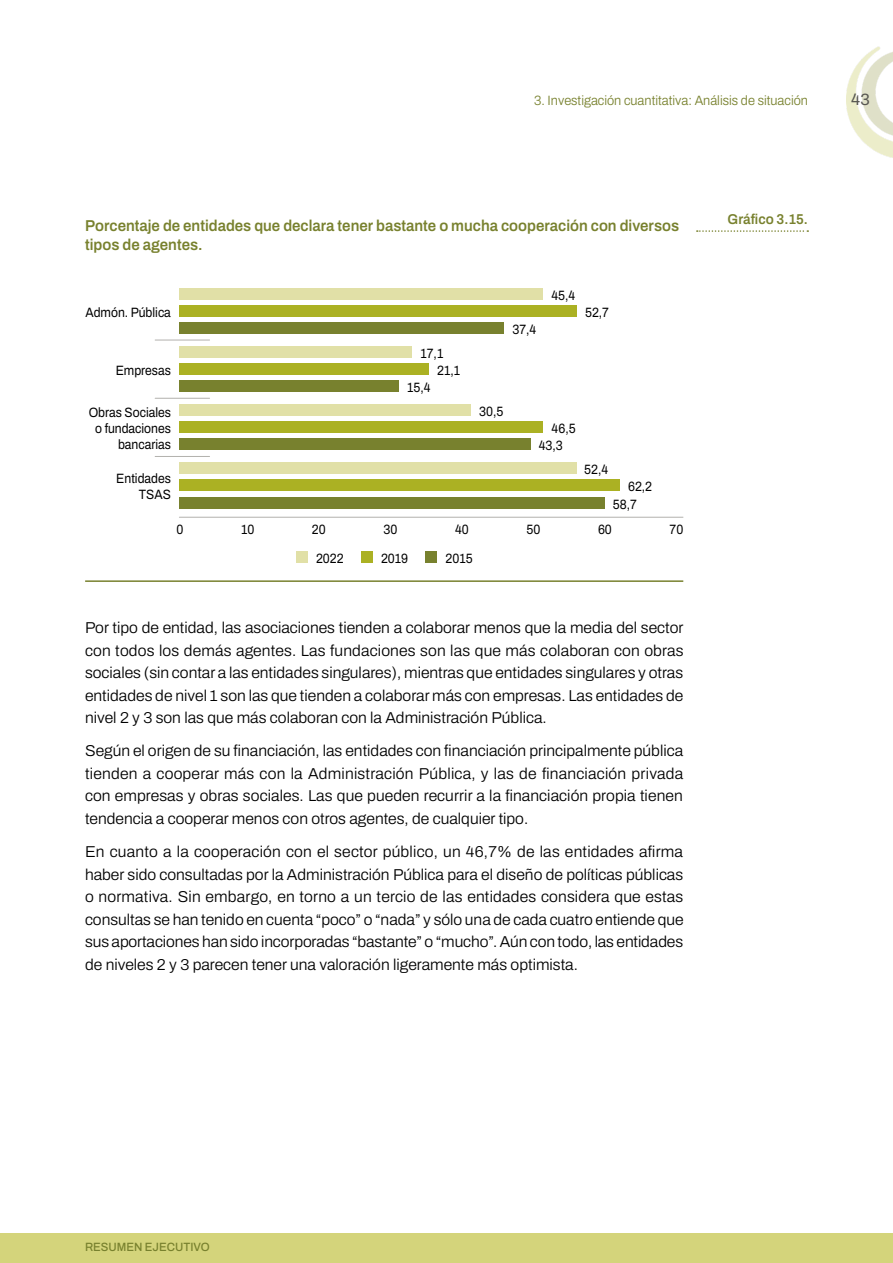
<style>
.page{position:relative;width:893px;height:1263px;background:#fff}
.page>*{position:absolute;margin:0;border:0;box-sizing:border-box;transform-origin:0 0}
.t1{font:16.35px "Archivo";color:#575651}
.t2{font:300 15.75px/22.5px "Archivo";color:#000;text-align:justify}
.t3{font:600 15.75px/18.9px "Archivo";color:#78812e;scale:.95 1}
.t4{font:600 14.25px "Archivo";color:#78812e;scale:.95 1}
.t5{font:13.5px/16.2px "Archivo";color:#000;text-align:right;scale:.9 1}
.t6{font:300 13.5px "Archivo";color:#78812e;scale:.95 1}
.t7{font:500 12px "Archivo";color:#78812e;scale:.95 1}
</style>
<div class="page">
<div style="left:0;top:1233px;width:893px;height:30px;background:#d4d47b"></div>
<img style="left:846px;top:46px;width:47px;height:112px">
<hr style="left:85px;top:580px;width:598px;height:2px;background:#78812e">
<div style="left:296px;top:551px;width:12px;height:12px;background:#e1e0a7"></div>
<div style="left:361px;top:551px;width:12px;height:12px;background:#abb123"></div>
<div style="left:425px;top:551px;width:12px;height:12px;background:#78812e"></div>
<hr style="left:179px;top:517px;width:504px;height:1px;background:#b2b1ad">
<svg style="left:697px;top:230px;width:111px;height:2px"></svg>
<hr style="left:155px;top:340px;width:55px;height:1px;background:#b2b1ad">
<hr style="left:155px;top:398px;width:55px;height:1px;background:#b2b1ad">
<hr style="left:155px;top:456px;width:55px;height:1px;background:#b2b1ad">
<div style="left:179px;top:346px;width:233px;height:12px;background:#e1e0a7"></div>
<div style="left:179px;top:404px;width:292px;height:12px;background:#e1e0a7"></div>
<div style="left:179px;top:462px;width:397px;height:12px;background:#e1e0a7"></div>
<div style="left:179px;top:288px;width:364px;height:12px;background:#e1e0a7"></div>
<div style="left:179px;top:305px;width:398px;height:12px;background:#abb123"></div>
<div style="left:179px;top:363px;width:249px;height:12px;background:#abb123"></div>
<div style="left:179px;top:421px;width:364px;height:12px;background:#abb123"></div>
<div style="left:179px;top:479px;width:441px;height:12px;background:#abb123"></div>
<div style="left:179px;top:322px;width:324px;height:12px;background:#78812e"></div>
<div style="left:179px;top:380px;width:220px;height:12px;background:#78812e"></div>
<div style="left:179px;top:438px;width:351px;height:12px;background:#78812e"></div>
<div style="left:179px;top:497px;width:425px;height:12px;background:#78812e"></div>
<p class="t6" style="left:534px;top:90px;width:290px">3. Investigación cuantitativa: Análisis de situación</p>
<p class="t3" style="left:85px;top:216px;width:627px">Porcentaje de entidades que declara tener bastante o mucha cooperación con diversos tipos de agentes.</p>
<p class="t5" style="left:85px;top:304px;width:96px">Admón. Pública</p>
<p class="t5" style="left:116px;top:362px;width:63px">Empresas</p>
<p class="t5" style="left:89px;top:404px;width:93px">Obras Sociales o fundaciones bancarias</p>
<p class="t5" style="left:116px;top:470px;width:62px">Entidades<br>TSAS</p>
<p class="t5" style="left:421px;top:345px;width:27px">17,1</p>
<p class="t5" style="left:437px;top:362px;width:27px">21,1</p>
<p class="t5" style="left:407px;top:379px;width:27px">15,4</p>
<p class="t5" style="left:512px;top:322px;width:28px">37,4</p>
<p class="t5" style="left:552px;top:287px;width:28px">45,4</p>
<p class="t5" style="left:585px;top:304px;width:28px">52,7</p>
<p class="t5" style="left:479px;top:403px;width:28px">30,5</p>
<p class="t5" style="left:552px;top:420px;width:28px">46,5</p>
<p class="t5" style="left:539px;top:438px;width:28px">43,3</p>
<p class="t5" style="left:584px;top:461px;width:28px">52,4</p>
<p class="t5" style="left:628px;top:479px;width:28px">62,2</p>
<p class="t5" style="left:613px;top:496px;width:28px">58,7</p>
<p class="t5" style="left:176px;top:521px;width:9px">0</p>
<p class="t5" style="left:241px;top:521px;width:16px">10</p>
<p class="t5" style="left:312px;top:521px;width:17px">20</p>
<p class="t5" style="left:383px;top:521px;width:17px">30</p>
<p class="t5" style="left:455px;top:521px;width:17px">40</p>
<p class="t5" style="left:526px;top:521px;width:17px">50</p>
<p class="t5" style="left:598px;top:521px;width:17px">60</p>
<p class="t5" style="left:670px;top:521px;width:17px">70</p>
<p class="t5" style="left:316px;top:551px;width:32px">2022</p>
<p class="t5" style="left:381px;top:551px;width:32px">2019</p>
<p class="t5" style="left:446px;top:551px;width:32px">2015</p>
<p class="t2" style="left:85px;top:617px;width:600px">Por tipo de entidad, las asociaciones tienden a colaborar menos que la media del sector con todos los demás agentes. Las fundaciones son las que más colaboran con obras sociales (sin contar a las entidades singulares), mientras que entidades singulares y otras entidades de nivel 1 son las que tienden a colaborar más con empresas. Las entidades de nivel 2 y 3 son las que más colaboran con la Administración Pública.</p>
<p class="t2" style="left:85px;top:740px;width:600px">Según el origen de su financiación, las entidades con financiación principalmente pública tienden a cooperar más con la Administración Pública, y las de financiación privada con empresas y obras sociales. Las que pueden recurrir a la financiación propia tienen tendencia a cooperar menos con otros agentes, de cualquier tipo.</p>
<p class="t2" style="left:85px;top:840px;width:600px">En cuanto a la cooperación con el sector público, un 46,7% de las entidades afirma haber sido consultadas por la Administración Pública para el diseño de políticas públicas o normativa. Sin embargo, en torno a un tercio de las entidades considera que estas consultas se han tenido en cuenta “poco” o “nada” y sólo una de cada cuatro entiende que sus aportaciones han sido incorporadas “bastante” o “mucho”. Aún con todo, las entidades de niveles 2 y 3 parecen tener una valoración ligeramente más optimista.</p>
<p class="t4" style="left:728px;top:209px;width:86px">Gráfico 3.15.</p>
<p class="t1" style="left:851px;top:87px;width:20px">43</p>
<p class="t7" style="left:85px;top:1238px;width:133px">RESUMEN EJECUTIVO</p>
</div>
